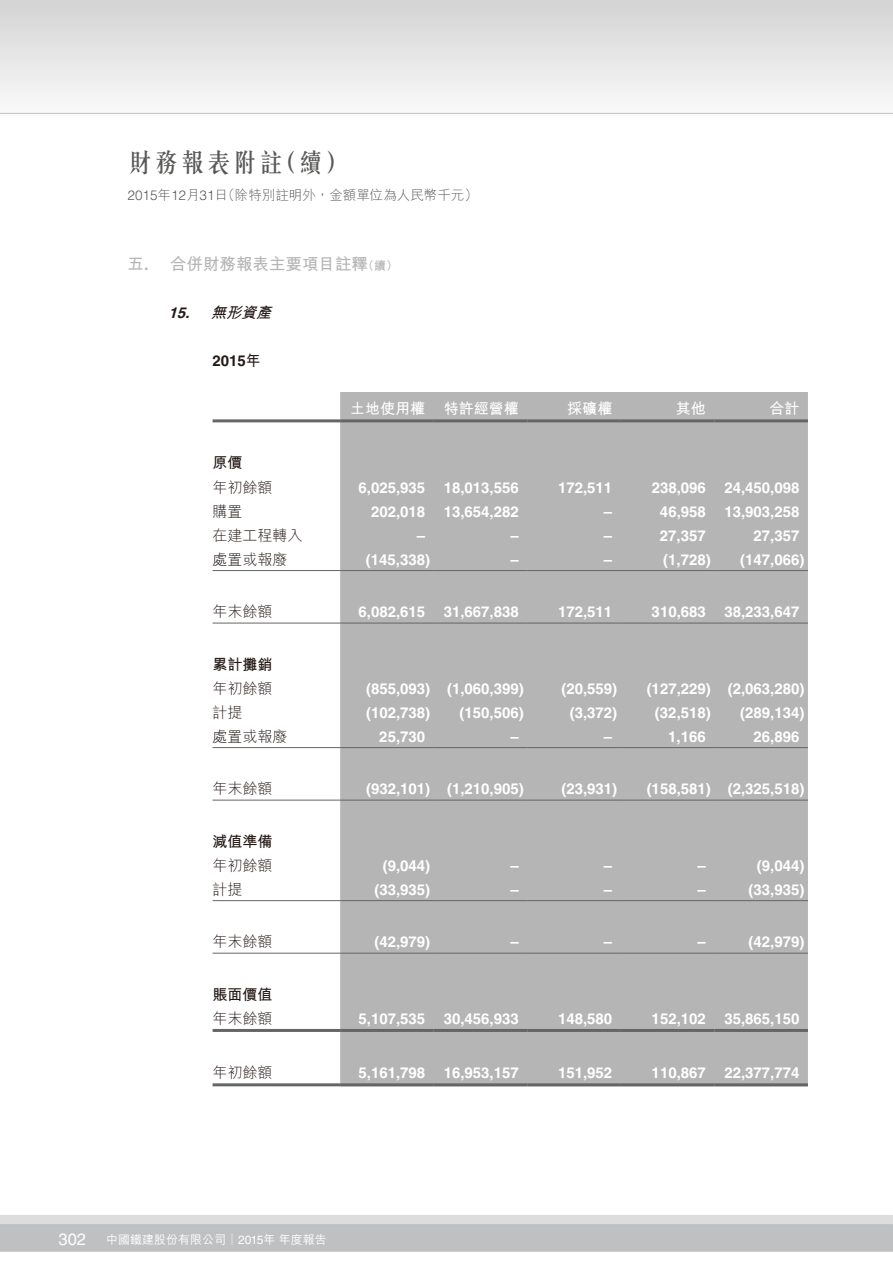
<style>
.page{position:relative;width:893px;height:1263px;background:#fff}
.page>*{position:absolute;margin:0;border:0;box-sizing:border-box;transform-origin:0 0}
.t1{font:500 25.5px "C Song 3 HK";letter-spacing:.03em;color:#595857}
.t2{font:700 16.5px "M Hei HK";color:#b5b5b6}
.t3{font:700 15px "Helvetica LT Std";color:#fff}
.t4{font:300 15px "M Hei HK";color:#231916}
.t5{font:700 15px "M Hei HK";color:#fff}
.t6{font:700 15px "M Hei HK";color:#231916}
.t7{font:italic 700 15px "M Hei HK";color:#231916}
.t8{font:700 15px "Helvetica LT Std";color:#231916}
.t9{font:300 13.5px "M Hei HK";color:#595857}
.t10{font:500 12px "M Hei HK";color:#fff}
.s1{font-family:"Helvetica LT Std"}
.s2{font-size:12px}
.s3{font-family:"M Hei HK"}
.s4{font-family:"Helvetica LT Std";font-weight:400;font-size:16.5px}
.s5{font-family:"Helvetica LT Std";font-weight:400}
</style>
<div class="page">
<div style="left:0;top:0;width:893px;height:116px;background:linear-gradient(to bottom,#d3d3d4,#fafafa)"></div>
<div style="left:0;top:1224px;width:893px;height:28px;background:#bfc0c1"></div>
<hr style="left:0;top:113px;width:893px;height:1px;background:#bfc0c1">
<div style="left:0;top:1215px;width:893px;height:10px;background:#ddddde"></div>
<div style="left:340px;top:392px;width:468px;height:691px;background:#b5b5b6"></div>
<hr style="left:213px;top:419px;width:127px;height:3px;background:#666565">
<hr style="left:340px;top:419px;width:94px;height:3px;background:#666565">
<hr style="left:434px;top:419px;width:93px;height:3px;background:#666565">
<hr style="left:527px;top:419px;width:94px;height:3px;background:#666565">
<hr style="left:621px;top:419px;width:93px;height:3px;background:#666565">
<hr style="left:714px;top:419px;width:94px;height:3px;background:#666565">
<hr style="left:213px;top:570px;width:127px;height:1px;background:#666565">
<hr style="left:340px;top:570px;width:94px;height:1px;background:#666565">
<hr style="left:434px;top:570px;width:93px;height:1px;background:#666565">
<hr style="left:527px;top:570px;width:94px;height:1px;background:#666565">
<hr style="left:621px;top:570px;width:93px;height:1px;background:#666565">
<hr style="left:714px;top:570px;width:94px;height:1px;background:#666565">
<hr style="left:213px;top:623px;width:127px;height:1px;background:#666565">
<hr style="left:340px;top:623px;width:94px;height:1px;background:#666565">
<hr style="left:434px;top:623px;width:93px;height:1px;background:#666565">
<hr style="left:527px;top:623px;width:94px;height:1px;background:#666565">
<hr style="left:621px;top:623px;width:93px;height:1px;background:#666565">
<hr style="left:714px;top:623px;width:94px;height:1px;background:#666565">
<hr style="left:213px;top:747px;width:127px;height:1px;background:#666565">
<hr style="left:340px;top:747px;width:94px;height:1px;background:#666565">
<hr style="left:434px;top:747px;width:93px;height:1px;background:#666565">
<hr style="left:527px;top:747px;width:94px;height:1px;background:#666565">
<hr style="left:621px;top:747px;width:93px;height:1px;background:#666565">
<hr style="left:714px;top:747px;width:94px;height:1px;background:#666565">
<hr style="left:213px;top:800px;width:127px;height:1px;background:#666565">
<hr style="left:340px;top:800px;width:94px;height:1px;background:#666565">
<hr style="left:434px;top:800px;width:93px;height:1px;background:#666565">
<hr style="left:527px;top:800px;width:94px;height:1px;background:#666565">
<hr style="left:621px;top:800px;width:93px;height:1px;background:#666565">
<hr style="left:714px;top:800px;width:94px;height:1px;background:#666565">
<hr style="left:213px;top:900px;width:127px;height:1px;background:#666565">
<hr style="left:340px;top:900px;width:94px;height:1px;background:#666565">
<hr style="left:434px;top:900px;width:93px;height:1px;background:#666565">
<hr style="left:527px;top:900px;width:94px;height:1px;background:#666565">
<hr style="left:621px;top:900px;width:93px;height:1px;background:#666565">
<hr style="left:714px;top:900px;width:94px;height:1px;background:#666565">
<hr style="left:213px;top:953px;width:127px;height:1px;background:#666565">
<hr style="left:340px;top:953px;width:94px;height:1px;background:#666565">
<hr style="left:434px;top:953px;width:93px;height:1px;background:#666565">
<hr style="left:527px;top:953px;width:94px;height:1px;background:#666565">
<hr style="left:621px;top:953px;width:93px;height:1px;background:#666565">
<hr style="left:714px;top:953px;width:94px;height:1px;background:#666565">
<hr style="left:213px;top:1029px;width:127px;height:3px;background:#666565">
<hr style="left:340px;top:1029px;width:94px;height:3px;background:#666565">
<hr style="left:434px;top:1029px;width:93px;height:3px;background:#666565">
<hr style="left:527px;top:1029px;width:94px;height:3px;background:#666565">
<hr style="left:621px;top:1029px;width:93px;height:3px;background:#666565">
<hr style="left:714px;top:1029px;width:94px;height:3px;background:#666565">
<hr style="left:213px;top:1083px;width:127px;height:3px;background:#666565">
<hr style="left:340px;top:1083px;width:94px;height:3px;background:#666565">
<hr style="left:434px;top:1083px;width:93px;height:3px;background:#666565">
<hr style="left:527px;top:1083px;width:94px;height:3px;background:#666565">
<hr style="left:621px;top:1083px;width:93px;height:3px;background:#666565">
<hr style="left:714px;top:1083px;width:94px;height:3px;background:#666565">
<h1 class="t1" style="left:128px;top:149px;width:224px">財務報表附註（續）</h1>
<p class="t9" style="left:128px;top:188px;width:352px"><span class="s1">2015</span>年<span class="s1">12</span>月<span class="s1">31</span>日（除特別註明外，金額單位為人民幣千元）</p>
<p class="t2" style="left:128px;top:252px;width:272px">五<span class="s1">.</span> 合併財務報表主要項目註釋<span class="s2">（續）</span></p>
<p class="t7" style="left:169px;top:302px;width:109px"><span class="s1">15.</span> 無形資產</p>
<p class="t8" style="left:213px;top:352px;width:50px">2015<span class="s3">年</span></p>
<p class="t5" style="left:350px;top:398px;width:170px">土地使用權 特許經營權</p>
<p class="t5" style="left:567px;top:398px;width:46px">採礦權</p>
<p class="t5" style="left:676px;top:398px;width:31px">其他</p>
<p class="t5" style="left:769px;top:398px;width:31px">合計</p>
<p class="t6" style="left:213px;top:452px;width:31px">原價</p>
<p class="t4" style="left:213px;top:479px;width:61px">年初餘額</p>
<p class="t3" style="left:358px;top:478px;width:162px">6,025,935 18,013,556</p>
<p class="t3" style="left:558px;top:478px;width:56px">172,511</p>
<p class="t3" style="left:652px;top:478px;width:149px">238,096 24,450,098</p>
<p class="t4" style="left:213px;top:503px;width:31px">購置</p>
<p class="t3" style="left:371px;top:502px;width:149px">202,018 13,654,282</p>
<p class="t3" style="left:604px;top:502px;width:10px">–</p>
<p class="t3" style="left:660px;top:502px;width:141px">46,958 13,903,258</p>
<p class="t4" style="left:213px;top:527px;width:91px">在建工程轉入</p>
<p class="t3" style="left:417px;top:526px;width:10px">–</p>
<p class="t3" style="left:510px;top:526px;width:10px">–</p>
<p class="t3" style="left:604px;top:526px;width:10px">–</p>
<p class="t3" style="left:660px;top:526px;width:47px">27,357</p>
<p class="t3" style="left:753px;top:526px;width:47px">27,357</p>
<p class="t4" style="left:213px;top:551px;width:76px">處置或報廢</p>
<p class="t3" style="left:366px;top:550px;width:66px">(145,338)</p>
<p class="t3" style="left:510px;top:550px;width:10px">–</p>
<p class="t3" style="left:604px;top:550px;width:10px">–</p>
<p class="t3" style="left:663px;top:550px;width:49px">(1,728)</p>
<p class="t3" style="left:740px;top:550px;width:66px">(147,066)</p>
<p class="t4" style="left:213px;top:604px;width:62px">年末餘額</p>
<p class="t3" style="left:358px;top:603px;width:162px">6,082,615 31,667,838</p>
<p class="t3" style="left:558px;top:603px;width:56px">172,511</p>
<p class="t3" style="left:652px;top:603px;width:149px">310,683 38,233,647</p>
<p class="t6" style="left:213px;top:653px;width:62px">累計攤銷</p>
<p class="t4" style="left:213px;top:680px;width:62px">年初餘額</p>
<p class="t3" style="left:366px;top:679px;width:159px">(855,093) (1,060,399)</p>
<p class="t3" style="left:561px;top:679px;width:57px">(20,559)</p>
<p class="t3" style="left:647px;top:679px;width:159px">(127,229) (2,063,280)</p>
<p class="t4" style="left:213px;top:704px;width:31px">計提</p>
<p class="t3" style="left:366px;top:703px;width:66px">(102,738)</p>
<p class="t3" style="left:460px;top:703px;width:66px">(150,506)</p>
<p class="t3" style="left:570px;top:703px;width:49px">(3,372)</p>
<p class="t3" style="left:655px;top:703px;width:57px">(32,518)</p>
<p class="t3" style="left:740px;top:703px;width:66px">(289,134)</p>
<p class="t4" style="left:213px;top:728px;width:76px">處置或報廢</p>
<p class="t3" style="left:379px;top:727px;width:47px">25,730</p>
<p class="t3" style="left:510px;top:727px;width:10px">–</p>
<p class="t3" style="left:604px;top:727px;width:10px">–</p>
<p class="t3" style="left:668px;top:727px;width:39px">1,166</p>
<p class="t3" style="left:753px;top:727px;width:47px">26,896</p>
<p class="t4" style="left:213px;top:781px;width:61px">年末餘額</p>
<p class="t3" style="left:366px;top:780px;width:159px">(932,101) (1,210,905)</p>
<p class="t3" style="left:561px;top:780px;width:57px">(23,931)</p>
<p class="t3" style="left:647px;top:780px;width:159px">(158,581) (2,325,518)</p>
<p class="t6" style="left:213px;top:830px;width:61px">減值準備</p>
<p class="t4" style="left:213px;top:857px;width:61px">年初餘額</p>
<p class="t3" style="left:383px;top:856px;width:49px">(9,044)</p>
<p class="t3" style="left:510px;top:856px;width:10px">–</p>
<p class="t3" style="left:604px;top:856px;width:10px">–</p>
<p class="t3" style="left:697px;top:856px;width:10px">–</p>
<p class="t3" style="left:757px;top:856px;width:49px">(9,044)</p>
<p class="t4" style="left:213px;top:881px;width:31px">計提</p>
<p class="t3" style="left:374px;top:880px;width:57px">(33,935)</p>
<p class="t3" style="left:510px;top:880px;width:10px">–</p>
<p class="t3" style="left:604px;top:880px;width:10px">–</p>
<p class="t3" style="left:697px;top:880px;width:10px">–</p>
<p class="t3" style="left:748px;top:880px;width:57px">(33,935)</p>
<p class="t4" style="left:213px;top:934px;width:61px">年末餘額</p>
<p class="t3" style="left:374px;top:933px;width:57px">(42,979)</p>
<p class="t3" style="left:510px;top:933px;width:10px">–</p>
<p class="t3" style="left:604px;top:933px;width:10px">–</p>
<p class="t3" style="left:697px;top:933px;width:10px">–</p>
<p class="t3" style="left:748px;top:933px;width:57px">(42,979)</p>
<p class="t6" style="left:213px;top:983px;width:61px">賬面價值</p>
<p class="t4" style="left:213px;top:1010px;width:61px">年末餘額</p>
<p class="t3" style="left:358px;top:1009px;width:162px">5,107,535 30,456,933</p>
<p class="t3" style="left:558px;top:1009px;width:56px">148,580</p>
<p class="t3" style="left:652px;top:1009px;width:149px">152,102 35,865,150</p>
<p class="t4" style="left:213px;top:1065px;width:61px">年初餘額</p>
<p class="t3" style="left:358px;top:1063px;width:162px">5,161,798 16,953,157</p>
<p class="t3" style="left:558px;top:1063px;width:56px">151,952</p>
<p class="t3" style="left:652px;top:1063px;width:149px">110,867 22,377,774</p>
<p class="t10" style="left:59px;top:1230px;width:270px"><span class="s4">302</span> 中國鐵建股份有限公司∣<span class="s5">2015</span>年 年度報告</p>
</div>
